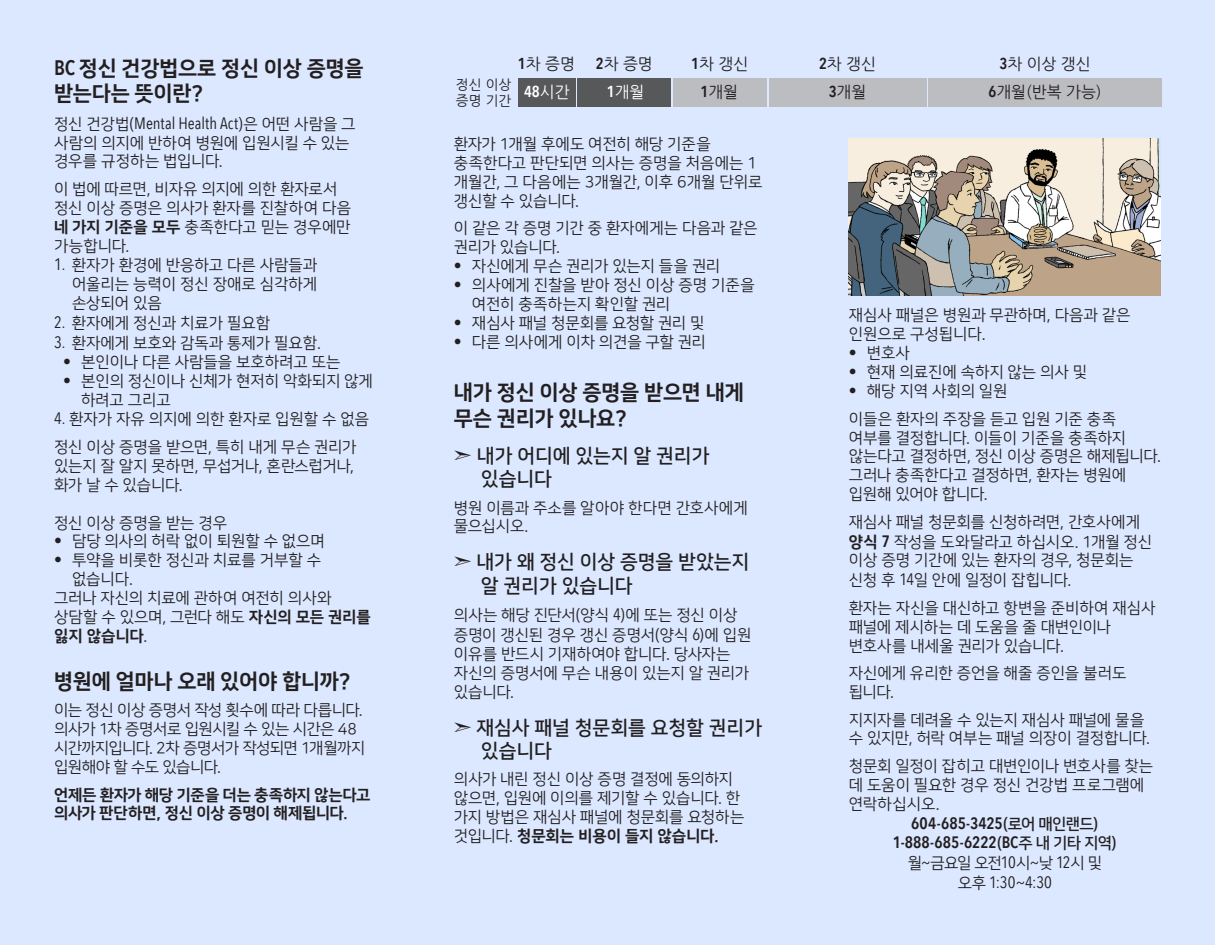
<style>
.page{position:relative;width:1215px;height:945px;background:#dbe8ff}
.page>*{position:absolute;margin:0;border:0;box-sizing:border-box;transform-origin:0 0}
.Heading_1{font:21px/25.2px "Nanum Square EB";letter-spacing:-.01em;color:#231f20}
.Heading_2{font:19.5px/23.4px "Nanum Square B";color:#231f20}
.Text1{font:600 16.5px/19.8px "Avenir Next Condensed";letter-spacing:.005em;color:#231f20;text-align:center}
.Text1-2{font:16.5px "Avenir Next Condensed";color:#231f20}
.t1{font:15.9px/27.8px "Nanum Gothic";color:#231f20;text-align:center}
.t2{font:15.9px "Nanum Gothic";color:#fff}
.Text1-3{font:15.75px/18.9px "Nanum Square R";letter-spacing:-.005em;color:#231f20}
.List{font:15.75px/18.9px "Nanum Square R";color:#231f20}
.Text1-4{font:15.75px/18.9px "Nanum Square R";letter-spacing:-.03em;color:#231f20}
.Text1-5{font:15.75px/18.9px "Nanum Square EB";letter-spacing:-.015em;color:#231f20}
.t3{font:13.65px/16.6px "Nanum Gothic";letter-spacing:.01em;color:#231f20}
.s1{font-family:"Avenir Next Condensed";font-weight:600}
.s2{font-family:"Nanum Square R";font-size:15.75px}
.s3{font-family:"Nanum Square EB"}
.s4{font-family:"Avenir Next Condensed";font-size:16.5px}
.s5{font-family:"Avenir Next Condensed";font-weight:500}
.s6{font-family:"Avenir Next Condensed";font-weight:600;color:#fff}
.s7{color:#fff}
.s8{font-family:"Avenir Next Condensed";font-weight:600;font-size:16.5px}
.s9{font-family:"Nanum Square B";font-weight:400;font-size:15.75px}
</style>
<div class="page">
<img style="left:849px;top:139px;width:312px;height:157px">
<div style="left:518px;top:78px;width:57px;height:29px;background:#57585a"></div>
<div style="left:578px;top:78px;width:93px;height:29px;background:#57585a"></div>
<div style="left:673px;top:78px;width:93px;height:29px;background:#bcbdc0"></div>
<div style="left:769px;top:78px;width:157px;height:29px;background:#bcbdc0"></div>
<div style="left:928px;top:78px;width:234px;height:29px;background:#bcbdc0"></div>
<p class="Heading_1" style="left:54px;top:56px;width:311px"><span class="s1">BC</span> 정신 건강법으로 정신 이상 증명을 받는다는 뜻이란?</p>
<p class="Text1-2" style="left:54px;top:109px;width:303px"><span class="s2">정신 건강법(</span>Mental Health Act<span class="s2">)은 어떤 사람을 그</span></p>
<p class="Text1-3" style="left:54px;top:133px;width:297px">사람의 의지에 반하여 병원에 입원시킬 수 있는 경우를 규정하는 법입니다.</p>
<p class="Text1-3" style="left:54px;top:180px;width:299px">이 법에 따르면, 비자유 의지에 의한 환자로서 정신 이상 증명은 의사가 환자를 진찰하여 다음 <span class="s3">네 가지 기준을 모두</span> 충족한다고 믿는 경우에만 가능합니다.</p>
<p class="List" style="left:72px;top:256px;width:247px;text-align:justify;text-indent:-18px"><span class="s4">1.</span> 환자가 환경에 반응하고 다른 사람들과 어울리는 능력이 정신 장애로 심각하게 손상되어 있음</p>
<p class="List" style="left:54px;top:314px;width:218px"><span class="s4">2.</span> 환자에게 정신과 치료가 필요함</p>
<p class="List" style="left:54px;top:334px;width:268px"><span class="s4">3.</span> 환자에게 보호와 감독과 통제가 필요함.</p>
<p class="List" style="left:63px;top:353px;width:279px"><span class="s5">•</span> 본인이나 다른 사람들을 보호하려고 또는</p>
<p class="List" style="left:81px;top:372px;width:293px;text-indent:-18px"><span class="s5">•</span> 본인의 정신이나 신체가 현저히 악화되지 않게 하려고 그리고</p>
<p class="List" style="left:54px;top:410px;width:317px"><span class="s4">4.</span> 환자가 자유 의지에 의한 환자로 입원할 수 없음</p>
<p class="Text1-3" style="left:54px;top:438px;width:304px">정신 이상 증명을 받으면, 특히 내게 무슨 권리가 있는지 잘 알지 못하면, 무섭거나, 혼란스럽거나, 화가 날 수 있습니다.</p>
<p class="Text1-3" style="left:54px;top:513px;width:175px">정신 이상 증명을 받는 경우</p>
<p class="List" style="left:54px;top:532px;width:272px"><span class="s5">•</span> 담당 의사의 허락 없이 퇴원할 수 없으며</p>
<p class="List" style="left:72px;top:551px;width:251px;text-indent:-18px"><span class="s5">•</span> 투약을 비롯한 정신과 치료를 거부할 수 없습니다.</p>
<p class="Text1-3" style="left:54px;top:589px;width:318px">그러나 자신의 치료에 관하여 여전히 의사와 상담할 수 있으며, 그런다 해도 <span class="s3">자신의 모든 권리를 잃지 않습니다</span>.</p>
<p class="Heading_1" style="left:54px;top:669px;width:298px">병원에 얼마나 오래 있어야 합니까?</p>
<p class="Text1-4" style="left:54px;top:701px;width:313px">이는 정신 이상 증명서 작성 횟수에 따라 다릅니다. 의사가 1차 증명서로 입원시킬 수 있는 시간은 48 시간까지입니다. 2차 증명서가 작성되면 1개월까지 입원해야 할 수도 있습니다.</p>
<p class="Text1-5" style="left:54px;top:785px;width:318px">언제든 환자가 해당 기준을 더는 충족하지 않는다고 의사가 판단하면, 정신 이상 증명이 해제됩니다.</p>
<p class="t1" style="left:518px;top:51px;width:59px"><span class="s1">1</span>차 증명<br><span class="s6">48</span><span class="s7">시간</span></p>
<p class="t1" style="left:596px;top:51px;width:59px"><span class="s1">2</span>차 증명</p>
<p class="t1" style="left:691px;top:51px;width:59px"><span class="s1">1</span>차 갱신</p>
<p class="t1" style="left:819px;top:51px;width:59px"><span class="s1">2</span>차 갱신</p>
<p class="t1" style="left:999px;top:51px;width:93px"><span class="s1">3</span>차 이상 갱신</p>
<p class="t3" style="left:456px;top:76px;width:57px">정신 이상 증명 기간</p>
<p class="t2" style="left:607px;top:84px;width:39px"><span class="s1">1</span>개월</p>
<p class="t1" style="left:700px;top:79px;width:39px"><span class="s1">1</span>개월</p>
<p class="t1" style="left:829px;top:79px;width:39px"><span class="s1">3</span>개월</p>
<p class="t1" style="left:988px;top:79px;width:115px"><span class="s1">6</span>개월(반복 가능)</p>
<p class="Text1-3" style="left:454px;top:135px;width:310px">환자가 1개월 후에도 여전히 해당 기준을 충족한다고 판단되면 의사는 증명을 처음에는 1 개월간, 그 다음에는 3개월간, 이후 6개월 단위로 갱신할 수 있습니다.</p>
<p class="Text1-3" style="left:454px;top:219px;width:305px">이 같은 각 증명 기간 중 환자에게는 다음과 같은 권리가 있습니다.</p>
<p class="List" style="left:454px;top:257px;width:268px"><span class="s5">•</span> 자신에게 무슨 권리가 있는지 들을 권리</p>
<p class="List" style="left:472px;top:276px;width:284px;text-indent:-18px"><span class="s5">•</span> 의사에게 진찰을 받아 정신 이상 증명 기준을 여전히 충족하는지 확인할 권리</p>
<p class="List" style="left:454px;top:314px;width:252px"><span class="s5">•</span> 재심사 패널 청문회를 요청할 권리 및</p>
<p class="List" style="left:454px;top:333px;width:253px"><span class="s5">•</span> 다른 의사에게 이차 의견을 구할 권리</p>
<p class="Heading_1" style="left:454px;top:380px;width:292px">내가 정신 이상 증명을 받으면 내게 무슨 권리가 있나요?</p>
<p class="Heading_2" style="left:481px;top:444px;width:230px;text-indent:-27px">➣ 내가 어디에 있는지 알 권리가 있습니다</p>
<p class="Text1-3" style="left:454px;top:498px;width:295px">병원 이름과 주소를 알아야 한다면 간호사에게 물으십시오.</p>
<p class="Heading_2" style="left:481px;top:551px;width:270px;text-indent:-27px">➣ 내가 왜 정신 이상 증명을 받았는지 알 권리가 있습니다</p>
<p class="Text1-3" style="left:454px;top:606px;width:299px">의사는 해당 진단서(양식 <span class="s4">4</span>)에 또는 정신 이상 증명이 갱신된 경우 갱신 증명서(양식 <span class="s4">6</span>)에 입원 이유를 반드시 기재하여야 합니다. 당사자는 자신의 증명서에 무슨 내용이 있는지 알 권리가 있습니다.</p>
<p class="Heading_2" style="left:481px;top:716px;width:283px;text-indent:-27px">➣ 재심사 패널 청문회를 요청할 권리가 있습니다</p>
<p class="Text1-3" style="left:454px;top:770px;width:292px">의사가 내린 정신 이상 증명 결정에 동의하지 않으면, 입원에 이의를 제기할 수 있습니다. 한 가지 방법은 재심사 패널에 청문회를 요청하는 것입니다. <span class="s3">청문회는 비용이 들지 않습니다.</span></p>
<p class="Text1-3" style="left:849px;top:306px;width:283px">재심사 패널은 병원과 무관하며, 다음과 같은 인원으로 구성됩니다.</p>
<p class="List" style="left:849px;top:344px;width:62px"><span class="s5">•</span> 변호사</p>
<p class="List" style="left:849px;top:363px;width:240px"><span class="s5">•</span> 현재 의료진에 속하지 않는 의사 및</p>
<p class="List" style="left:849px;top:382px;width:160px"><span class="s5">•</span> 해당 지역 사회의 일원</p>
<p class="Text1-3" style="left:849px;top:410px;width:314px">이들은 환자의 주장을 듣고 입원 기준 충족 여부를 결정합니다. 이들이 기준을 충족하지 않는다고 결정하면, 정신 이상 증명은 해제됩니다. 그러나 충족한다고 결정하면, 환자는 병원에 입원해 있어야 합니다.</p>
<p class="Text1-3" style="left:849px;top:512px;width:305px;line-height:19.5px">재심사 패널 청문회를 신청하려면, 간호사에게 <span class="s3">양식</span> <span class="s8">7</span> 작성을 도와달라고 하십시오. 1개월 정신 이상 증명 기간에 있는 환자의 경우, 청문회는 신청 후 <span class="s4">14</span>일 안에 일정이 잡힙니다.</p>
<p class="Text1-3" style="left:849px;top:599px;width:308px">환자는 자신을 대신하고 항변을 준비하여 재심사 패널에 제시하는 데 도움을 줄 대변인이나 변호사를 내세울 권리가 있습니다.</p>
<p class="Text1-3" style="left:849px;top:664px;width:279px">자신에게 유리한 증언을 해줄 증인을 불러도 됩니다.</p>
<p class="Text1-3" style="left:849px;top:711px;width:303px">지지자를 데려올 수 있는지 재심사 패널에 물을 수 있지만, 허락 여부는 패널 의장이 결정합니다.</p>
<p class="Text1-3" style="left:849px;top:757px;width:306px">청문회 일정이 잡히고 대변인이나 변호사를 찾는 데 도움이 필요한 경우 정신 건강법 프로그램에 연락하십시오.</p>
<p class="Text1" style="left:893px;top:813px;width:225px">604-685-3425<span class="s9">(로어 매인랜드)<br></span>1-888-685-6222<span class="s9">(</span>BC<span class="s9">주 내 기타 지역)</span></p>
<p class="Text1-3" style="left:908px;top:854px;width:196px">월~금요일 오전<span class="s4">10</span>시~낮 <span class="s4">12</span>시 및</p>
<p class="Text1-2" style="left:958px;top:868px;width:95px"><span class="s2">오후</span> 1:30<span class="s2">~</span>4:30</p>
</div>
